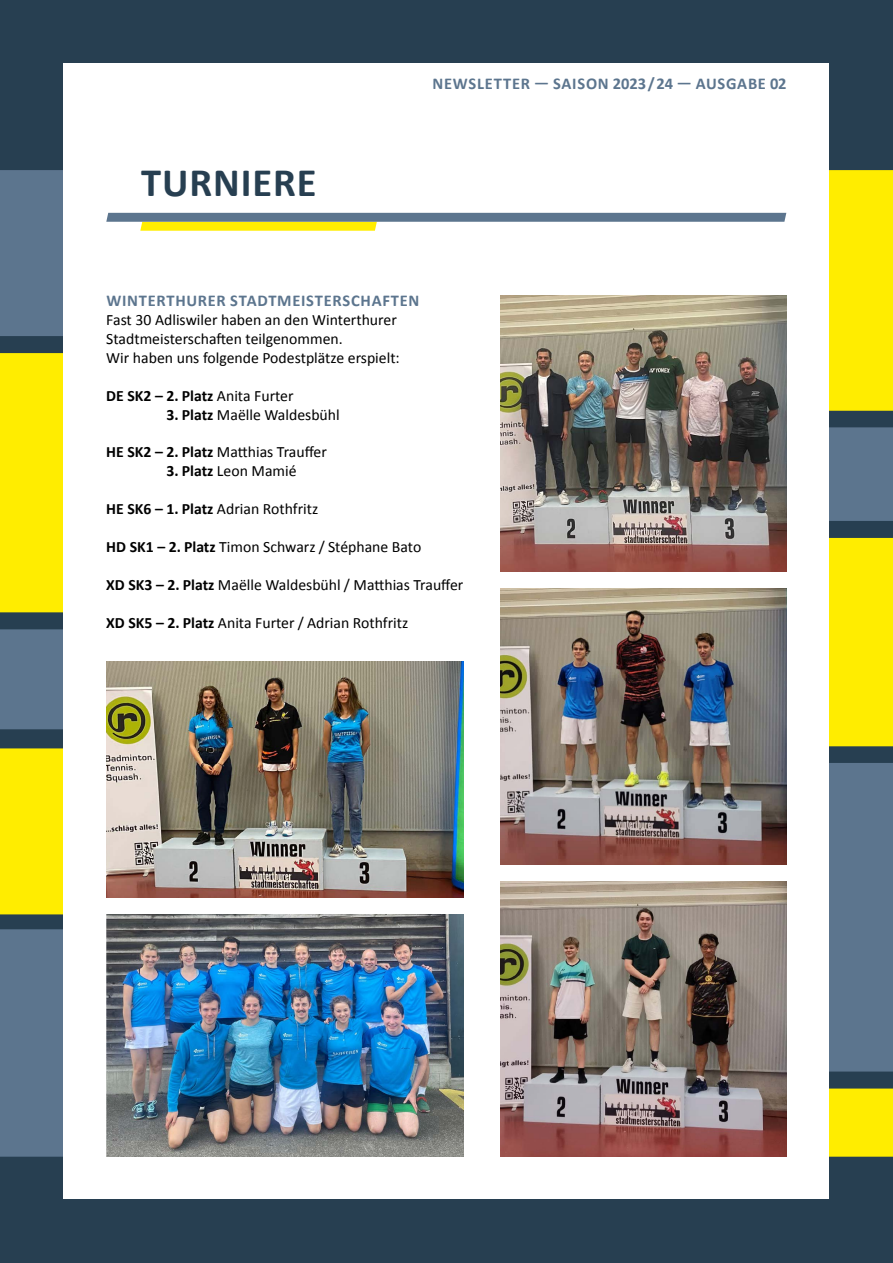
<style>
.page{position:relative;width:893px;height:1263px;background:#273f51}
.page>*{position:absolute;margin:0;border:0;box-sizing:border-box;transform-origin:0 0}
.t1{font:700 40.5px "Calibri";letter-spacing:.02em;color:#273f51}
.t2{font:700 16.5px "Calibri";letter-spacing:.04em;color:#5c758e}
.t3{font:15.75px/18.9px "Calibri";color:#000}
.t4{font:700 15.75px "Calibri";color:#000}
.s1{font-weight:400}
.s2{font-weight:700}
</style>
<div class="page">
<div style="left:0;top:170px;width:64px;height:166px;background:#5c758e"></div>
<div style="left:0;top:353px;width:64px;height:259px;background:#ffed00"></div>
<div style="left:829px;top:763px;width:64px;height:308px;background:#5c758e"></div>
<div style="left:0;top:629px;width:64px;height:100px;background:#5c758e"></div>
<div style="left:829px;top:538px;width:64px;height:208px;background:#ffed00"></div>
<div style="left:829px;top:427px;width:64px;height:94px;background:#5c758e"></div>
<div style="left:829px;top:170px;width:64px;height:241px;background:#ffed00"></div>
<div style="left:0;top:748px;width:64px;height:166px;background:#ffed00"></div>
<div style="left:0;top:929px;width:64px;height:228px;background:#5c758e"></div>
<div style="left:829px;top:1088px;width:64px;height:69px;background:#ffed00"></div>
<div style="left:64px;top:64px;width:765px;height:1135px;background:#fff"></div>
<svg style="left:106px;top:213px;width:680px;height:18px"></svg>
<img style="left:106px;top:914px;width:357px;height:243px">
<img style="left:501px;top:296px;width:286px;height:275px">
<img style="left:501px;top:588px;width:286px;height:276px">
<img style="left:501px;top:881px;width:286px;height:276px">
<img style="left:106px;top:662px;width:357px;height:235px">
<h1 class="t1" style="left:141px;top:154px;width:177px">TURNIERE</h1>
<p class="t2" style="left:433px;top:72px;width:356px">NEWSLETTER — SAISON 2023/24 — AUSGABE 02</p>
<p class="t2" style="left:107px;top:289px;width:314px">WINTERTHURER STADTMEISTERSCHAFTEN</p>
<p class="t3" style="left:106px;top:310px;width:295px">Fast 30 Adliswiler haben an den Winterthurer<br>Stadtmeisterschaften teilgenommen.<br>Wir haben uns folgende Podestplätze erspielt:</p>
<p class="t4" style="left:106px;top:384px;width:189px">DE SK2 – 2. Platz <span class="s1">Anita Furter</span></p>
<p class="t3" style="left:166px;top:405px;width:175px"><span class="s2">3. Platz</span> Maëlle Waldesbühl</p>
<p class="t3" style="left:106px;top:442px;width:222px"><span class="s2">HE SK2 – 2. Platz</span> Matthias Trauffer</p>
<p class="t3" style="left:166px;top:461px;width:132px"><span class="s2">3. Platz</span> Leon Mamié</p>
<p class="t3" style="left:106px;top:499px;width:213px"><span class="s2">HE SK6 – 1. Platz</span> Adrian Rothfritz</p>
<p class="t3" style="left:106px;top:537px;width:317px"><span class="s2">HD SK1 – 2. Platz</span> Timon Schwarz / Stéphane Bato</p>
<p class="t3" style="left:106px;top:575px;width:359px"><span class="s2">XD SK3 – 2. Platz</span> Maëlle Waldesbühl / Matthias Trauffer</p>
<p class="t3" style="left:106px;top:612px;width:303px"><span class="s2">XD SK5 – 2. Platz</span> Anita Furter / Adrian Rothfritz</p>
</div>
